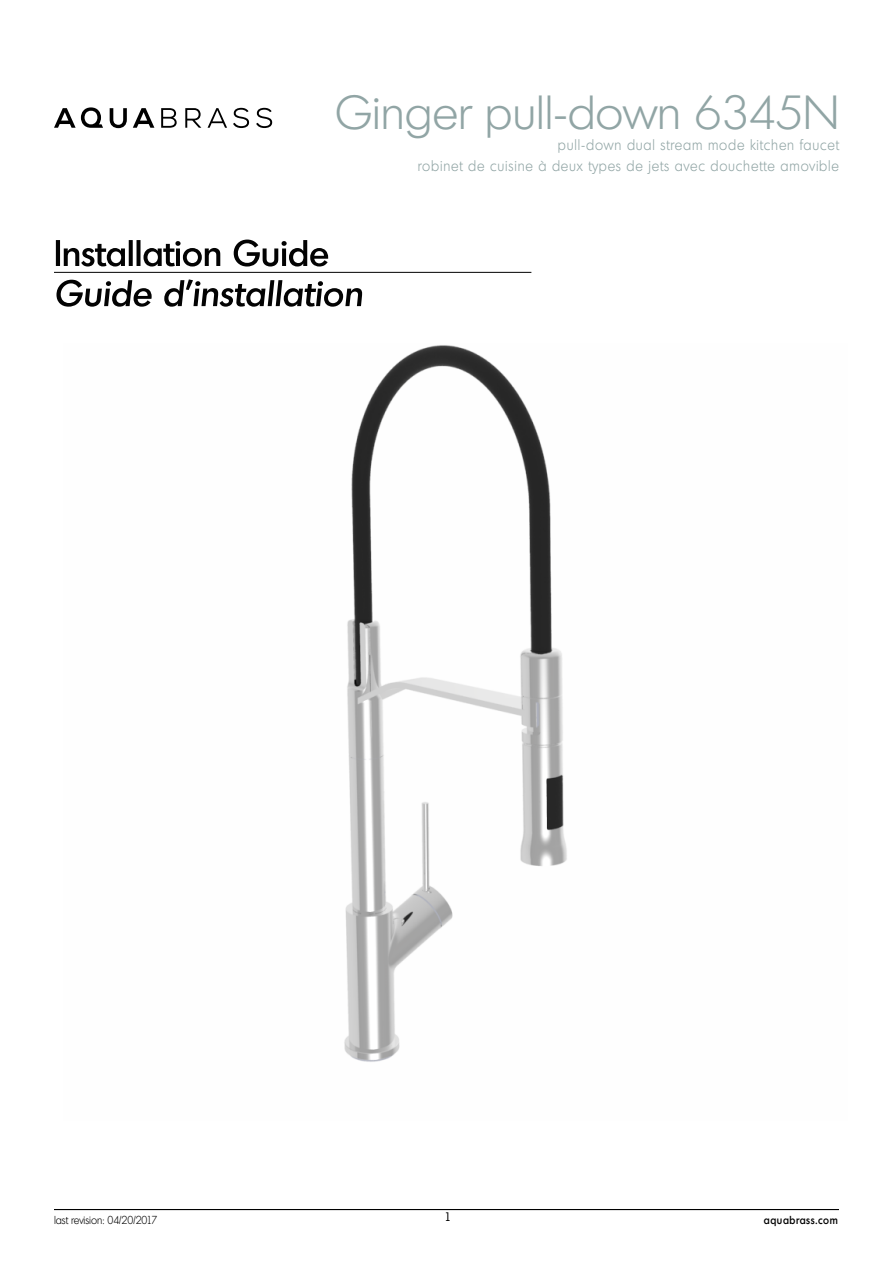
<style>
.page{position:relative;width:893px;height:1263px;background:#fff}
.page>*{position:absolute;margin:0;border:0;box-sizing:border-box;transform-origin:0 0}
.t1{font:300 46.5px "Montreal Serial";color:#91a5a5}
.t2{font:300 15px/21px "Montreal Serial";letter-spacing:.06em;color:#91a5a5;text-align:right;scale:.9 1}
.t3{font:12px "Montreal Serial";color:#000}
.t4{font:300 11.25px "Montreal Serial";color:#000;scale:.9 1}
.t5{font:500 11.25px "Montreal Serial";letter-spacing:.06em;color:#000;scale:.9 1}
</style>
<div class="page">
<hr style="left:54px;top:1209px;width:785px;height:1px;background:#000">
<svg style="left:110px;top:108px;width:17px;height:20px"></svg>
<svg style="left:133px;top:108px;width:21px;height:20px"></svg>
<svg style="left:161px;top:108px;width:16px;height:20px"></svg>
<svg style="left:185px;top:108px;width:16px;height:20px"></svg>
<svg style="left:208px;top:108px;width:19px;height:20px"></svg>
<svg style="left:233px;top:108px;width:16px;height:20px"></svg>
<svg style="left:256px;top:108px;width:16px;height:20px"></svg>
<svg style="left:54px;top:107px;width:49px;height:21px"></svg>
<svg style="left:56px;top:279px;width:306px;height:28px"></svg>
<hr style="left:54px;top:272px;width:477px;height:1px;background:#000">
<svg style="left:56px;top:240px;width:272px;height:26px"></svg>
<img style="left:344px;top:345px;width:223px;height:717px">
<h1 class="t1" style="left:335px;top:84px;width:505px">Ginger pull-down 6345N</h1>
<p class="t2" style="left:418px;top:134px;width:469px">pull-down dual stream mode kitchen faucet<br>robinet de cuisine à deux types de jets avec douchette amovible</p>
<p class="t3" style="left:444px;top:1209px;width:8px">1</p>
<p class="t4" style="left:54px;top:1213px;width:116px">last revision: 04/20/2017</p>
<p class="t5" style="left:764px;top:1213px;width:84px">aquabrass.com</p>
</div>
